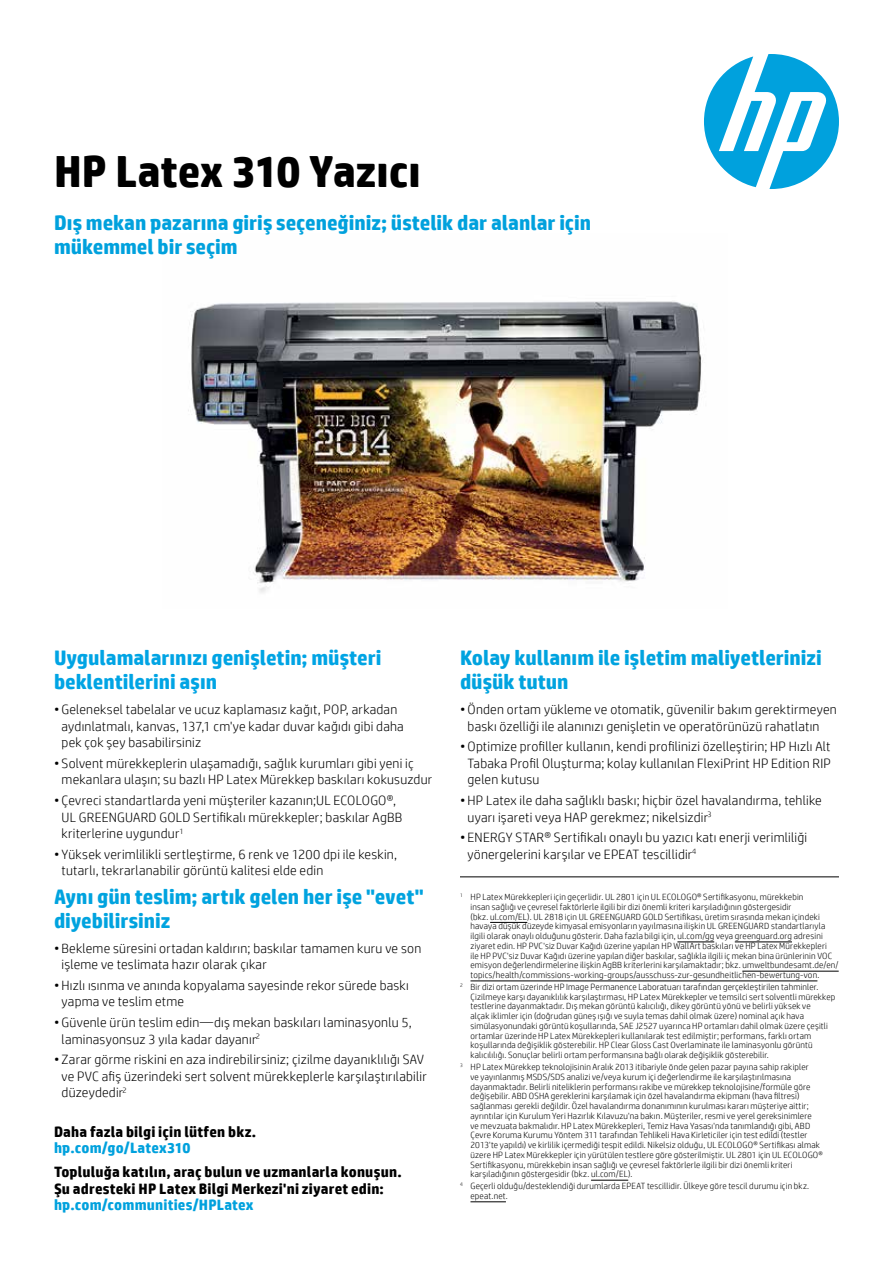
<style>
.page{position:relative;width:893px;height:1263px;background:#fff}
.page>*{position:absolute;margin:0;border:0;box-sizing:border-box;transform-origin:0 0}
.t1{font:700 45px "HP Simplified";letter-spacing:-.005em;color:#000}
.t2{font:700 21px/24px "HP Simplified";color:#00a3df}
.t3{font:700 21px/24px "HP Simplified";color:#00a1dd}
.t4{font:700 21px/24px "HP Simplified";color:#00a4e4}
.t5{font:700 15px/16.5px "HP Simplified";letter-spacing:.01em;color:#000}
.t6{font:700 15px "HP Simplified";letter-spacing:.01em;color:#00a1dd}
.t7{font:300 13.5px/16.5px "HP Simplified";letter-spacing:.015em;color:#000}
.t8{font:300 9px/9.8px "HP Simplified";letter-spacing:.02em;color:#000}
</style>
<div class="page">
<svg style="left:704px;top:54px;width:135px;height:135px"></svg>
<img style="left:188px;top:301px;width:514px;height:292px">
<hr style="left:490px;top:922px;width:37px;height:1px;background:#000">
<hr style="left:677px;top:942px;width:37px;height:1px;background:#000">
<hr style="left:735px;top:942px;width:57px;height:1px;background:#000">
<hr style="left:742px;top:971px;width:97px;height:1px;background:#000">
<hr style="left:470px;top:981px;width:347px;height:1px;background:#000">
<hr style="left:591px;top:1180px;width:37px;height:1px;background:#000">
<hr style="left:470px;top:1201px;width:36px;height:1px;background:#000">
<hr style="left:460px;top:877px;width:379px;height:1px;background:#000">
<h1 class="t1" style="left:54px;top:142px;width:368px">HP Latex 310 Yazıcı</h1>
<h2 class="t3" style="left:54px;top:210px;width:539px">Dış mekan pazarına giriş seçeneğiniz; üstelik dar alanlar için mükemmel bir seçim</h2>
<h2 class="t4" style="left:54px;top:646px;width:329px">Uygulamalarınızı genişletin; müşteri beklentilerini aşın</h2>
<h3 class="t7" style="left:62px;top:701px;width:344px;text-indent:-8px">• Geleneksel tabelalar ve ucuz kaplamasız kağıt, POP, arkadan aydınlatmalı, kanvas, 137,1 cm'ye kadar duvar kağıdı gibi daha pek çok şey basabilirsiniz</h3>
<h3 class="t7" style="left:62px;top:755px;width:372px;text-indent:-8px">• Solvent mürekkeplerin ulaşamadığı, sağlık kurumları gibi yeni iç mekanlara ulaşın; su bazlı HP Latex Mürekkep baskıları kokusuzdur</h3>
<h3 class="t7" style="left:62px;top:792px;width:342px;text-indent:-8px">• Çevreci standartlarda yeni müşteriler kazanın;UL ECOLOGO®,<br>UL GREENGUARD GOLD Sertifikalı mürekkepler; baskılar AgBB kriterlerine uygundur<sup>1</sup></h3>
<h3 class="t7" style="left:62px;top:846px;width:337px;text-indent:-8px">• Yüksek verimlilikli sertleştirme, 6 renk ve 1200 dpi ile keskin, tutarlı, tekrarlanabilir görüntü kalitesi elde edin</h3>
<h2 class="t2" style="left:54px;top:884px;width:371px">Aynı gün teslim; artık gelen her işe "evet" diyebilirsiniz</h2>
<h3 class="t7" style="left:62px;top:939px;width:361px;text-indent:-8px">• Bekleme süresini ortadan kaldırın; baskılar tamamen kuru ve son işleme ve teslimata hazır olarak çıkar</h3>
<h3 class="t7" style="left:62px;top:977px;width:349px;text-indent:-8px">• Hızlı ısınma ve anında kopyalama sayesinde rekor sürede baskı yapma ve teslim etme</h3>
<h3 class="t7" style="left:62px;top:1014px;width:352px;text-indent:-8px">• Güvenle ürün teslim edin—dış mekan baskıları laminasyonlu 5, laminasyonsuz 3 yıla kadar dayanır<sup>2</sup></h3>
<h3 class="t7" style="left:62px;top:1051px;width:367px;text-indent:-8px">• Zarar görme riskini en aza indirebilirsiniz; çizilme dayanıklılığı SAV ve PVC afiş üzerindeki sert solvent mürekkeplerle karşılaştırılabilir düzeydedir<sup>2</sup></h3>
<h3 class="t5" style="left:54px;top:1123px;width:204px">Daha fazla bilgi için lütfen bkz.</h3>
<h3 class="t6" style="left:54px;top:1138px;width:138px">hp.com/go/Latex310</h3>
<h3 class="t5" style="left:54px;top:1164px;width:349px">Topluluğa katılın, araç bulun ve uzmanlarla konuşun.<br>Şu adresteki HP Latex Bilgi Merkezi'ni ziyaret edin:</h3>
<h3 class="t6" style="left:54px;top:1195px;width:201px">hp.com/communities/HPLatex</h3>
<h2 class="t2" style="left:460px;top:646px;width:363px">Kolay kullanım ile işletim maliyetlerinizi düşük tutun</h2>
<h3 class="t7" style="left:468px;top:701px;width:371px;text-indent:-8px">• Önden ortam yükleme ve otomatik, güvenilir bakım gerektirmeyen baskı özelliği ile alanınızı genişletin ve operatörünüzü rahatlatın</h3>
<h3 class="t7" style="left:468px;top:738px;width:365px;text-align:justify;text-indent:-8px">• Optimize profiller kullanın, kendi profilinizi özelleştirin; HP Hızlı Alt Tabaka Profil Oluşturma; kolay kullanılan FlexiPrint HP Edition RIP gelen kutusu</h3>
<h3 class="t7" style="left:468px;top:792px;width:356px;text-indent:-8px">• HP Latex ile daha sağlıklı baskı; hiçbir özel havalandırma, tehlike uyarı işareti veya HAP gerekmez; nikelsizdir<sup>3</sup></h3>
<h3 class="t7" style="left:468px;top:829px;width:341px;text-indent:-8px">• ENERGY STAR® Sertifikalı onaylı bu yazıcı katı enerji verimliliği yönergelerini karşılar ve EPEAT tescillidir<sup>4</sup></h3>
<p class="t8" style="left:470px;top:892px;width:370px;text-indent:-10px"><sup>1</sup> HP Latex Mürekkepleri için geçerlidir. UL 2801 için UL ECOLOGO® Sertifikasyonu, mürekkebin<br>insan sağlığı ve çevresel faktörlerle ilgili bir dizi önemli kriteri karşıladığının göstergesidir<br>(bkz. ul.com/EL). UL 2818 için UL GREENGUARD GOLD Sertifikası, üretim sırasında mekan içindeki havaya düşük düzeyde kimyasal emisyonların yayılmasına ilişkin UL GREENGUARD standartlarıyla ilgili olarak onaylı olduğunu gösterir. Daha fazla bilgi için, ul.com/gg veya greenguard.org adresini ziyaret edin. HP PVC'siz Duvar Kağıdı üzerine yapılan HP WallArt baskıları ve HP Latex Mürekkepleri<br>ile HP PVC'siz Duvar Kağıdı üzerine yapılan diğer baskılar, sağlıkla ilgili iç mekan bina ürünlerinin VOC emisyon değerlendirmelerine ilişkin AgBB kriterlerini karşılamaktadır; bkz. umweltbundesamt.de/en/ topics/health/commissions-working-groups/ausschuss-zur-gesundheitlichen-bewertung-von.</p>
<p class="t8" style="left:470px;top:982px;width:366px;text-indent:-11px"><sup>2</sup> Bir dizi ortam üzerinde HP Image Permanence Laboratuarı tarafından gerçekleştirilen tahminler.<br>Çizilmeye karşı dayanıklılık karşılaştırması, HP Latex Mürekkepler ve temsilci sert solventli mürekkep testlerine dayanmaktadır. Dış mekan görüntü kalıcılığı, dikey görüntü yönü ve belirli yüksek ve<br>alçak iklimler için (doğrudan güneş ışığı ve suyla temas dahil olmak üzere) nominal açık hava simülasyonundaki görüntü koşullarında, SAE J2527 uyarınca HP ortamları dahil olmak üzere çeşitli ortamlar üzerinde HP Latex Mürekkepleri kullanılarak test edilmiştir; performans, farklı ortam koşullarında değişiklik gösterebilir. HP Clear Gloss Cast Overlaminate ile laminasyonlu görüntü kalıcılılığı. Sonuçlar belirli ortam performansına bağlı olarak değişiklik gösterebilir.</p>
<p class="t8" style="left:470px;top:1062px;width:354px;text-indent:-10px"><sup>3</sup> HP Latex Mürekkep teknolojisinin Aralık 2013 itibariyle önde gelen pazar payına sahip rakipler<br>ve yayınlanmış MSDS/SDS analizi ve/veya kurum içi değerlendirme ile karşılaştırılmasına dayanmaktadır. Belirli niteliklerin performansı rakibe ve mürekkep teknolojisine/formüle göre değişebilir. ABD OSHA gereklerini karşılamak için özel havalandırma ekipmanı (hava filtresi) sağlanması gerekli değildir. Özel havalandırma donanımının kurulması kararı müşteriye aittir; ayrıntılar için Kurulum Yeri Hazırlık Kılavuzu'na bakın. Müşteriler, resmi ve yerel gereksinimlere<br>ve mevzuata bakmalıdır. HP Latex Mürekkepleri, Temiz Hava Yasası'nda tanımlandığı gibi, ABD Çevre Koruma Kurumu Yöntem 311 tarafından Tehlikeli Hava Kirleticiler için test edildi (testler 2013'te yapıldı) ve kirlilik içermediği tespit edildi. Nikelsiz olduğu, UL ECOLOGO® Sertifikası almak üzere HP Latex Mürekkepler için yürütülen testlere göre gösterilmiştir. UL 2801 için UL ECOLOGO® Sertifikasyonu, mürekkebin insan sağlığı ve çevresel faktörlerle ilgili bir dizi önemli kriteri karşıladığının göstergesidir (bkz. ul.com/EL).</p>
<p class="t8" style="left:470px;top:1181px;width:340px;text-indent:-10px"><sup>4</sup> Geçerli olduğu/desteklendiği durumlarda EPEAT tescillidir. Ülkeye göre tescil durumu için bkz. epeat.net.</p>
</div>
